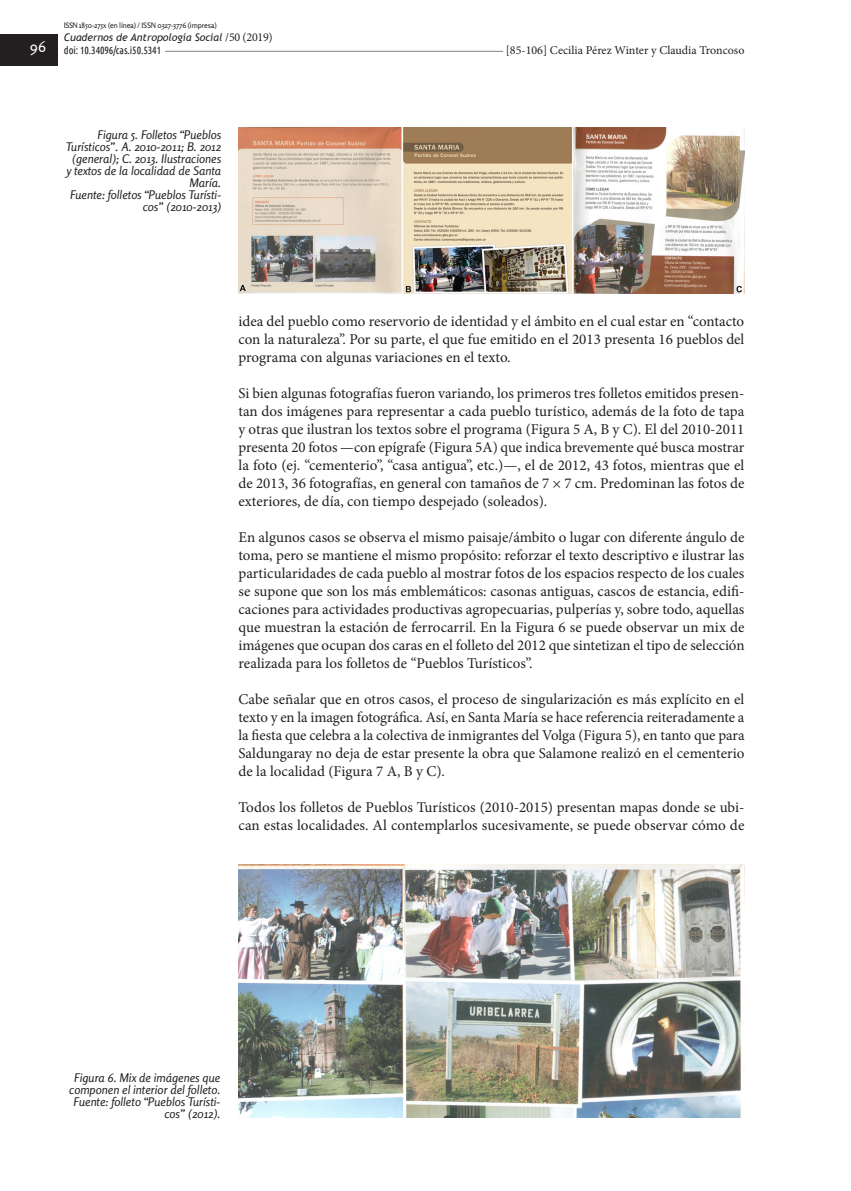
<style>
.page{position:relative;width:851px;height:1191px;background:#fff}
.page>*{position:absolute;margin:0;border:0;box-sizing:border-box;transform-origin:0 0}
.Art____Texto_princip{font:15px/18px "Minion Pro";color:#231f20;text-align:justify}
.Img____Epígrafe_infe{font:italic 12px/12px "Rosario";color:#231f20;text-align:right}
.t1{font:12px "Minion Pro";color:#231f20}
.t2{font:italic 10.5px "Trebuchet MS";color:#231f20}
.t3{font:10.5px "Ubuntu Condensed";letter-spacing:-.01em;color:#231f20}
.t4{font:7.5px "Rosario";letter-spacing:-.02em;color:#231f20}
.s1{font-family:"Minion Pro";font-style:normal;font-size:12px}
.s2{font-family:"Rosario";font-size:15px;color:#fff}
</style>
<div class="page">
<hr style="left:165px;top:51px;width:568px;height:1px;background:#808285">
<div style="left:0;top:35px;width:57px;height:31px;background:#231f20"></div>
<div style="left:503px;top:43px;width:241px;height:15px;background:#fff"></div>
<img style="left:238px;top:128px;width:506px;height:166px">
<img style="left:238px;top:864px;width:506px;height:254px">
<p class="t4" style="left:64px;top:21px;width:154px">ISSN 1850-275x (en línea) / ISSN 0327-3776 (impresa)</p>
<p class="t2" style="left:64px;top:31px;width:210px">Cuadernos de Antropología Social <span class="s1">/50 (2019)</span></p>
<p class="t3" style="left:30px;top:44px;width:133px"><span class="s2">96</span> doi: 10.34096/cas.i50.5341</p>
<p class="t1" style="left:505px;top:42px;width:240px">[85-106] Cecilia Pérez Winter y Claudia Troncoso</p>
<p class="Img____Epígrafe_infe" style="left:66px;top:129px;width:156px">Figura 5. Folletos “Pueblos<br>Turísticos”. A. 2010-2011; B. 2012 (general); C. 2013. Ilustraciones y textos de la localidad de Santa<br>María.<br>Fuente: folletos “Pueblos Turísti&shy;cos” (2010-2013)</p>
<p class="Art____Texto_princip" style="left:238px;top:312px;width:507px">idea del pueblo como reservorio de identidad y el ámbito en el cual estar en “contacto con la naturaleza”. Por su parte, el que fue emitido en el 2013 presenta 16 pueblos del programa con algunas variaciones en el texto.</p>
<p class="Art____Texto_princip" style="left:238px;top:384px;width:507px">Si bien algunas fotografías fueron variando, los primeros tres folletos emitidos presen&shy;tan dos imágenes para representar a cada pueblo turístico, además de la foto de tapa y otras que ilustran los textos sobre el programa (Figura 5 A, B y C). El del 2010-2011 presenta 20 fotos —con epígrafe (Figura 5A) que indica brevemente qué busca mostrar la foto (ej. “cementerio”, “casa antigua”, etc.)—, el de 2012, 43 fotos, mientras que el de 2013, 36 fotografías, en general con tamaños de 7 × 7 cm. Predominan las fotos de exteriores, de día, con tiempo despejado (soleados).</p>
<p class="Art____Texto_princip" style="left:238px;top:528px;width:507px">En algunos casos se observa el mismo paisaje/ámbito o lugar con diferente ángulo de toma, pero se mantiene el mismo propósito: reforzar el texto descriptivo e ilustrar las particularidades de cada pueblo al mostrar fotos de los espacios respecto de los cuales se supone que son los más emblemáticos: casonas antiguas, cascos de estancia, edifi&shy;caciones para actividades productivas agropecuarias, pulperías y, sobre todo, aquellas que muestran la estación de ferrocarril. En la Figura 6 se puede observar un mix de imágenes que ocupan dos caras en el folleto del 2012 que sintetizan el tipo de selección realizada para los folletos de “Pueblos Turísticos”.</p>
<p class="Art____Texto_princip" style="left:238px;top:690px;width:507px">Cabe señalar que en otros casos, el proceso de singularización es más explícito en el texto y en la imagen fotográfica. Así, en Santa María se hace referencia reiteradamente a la fiesta que celebra a la colectiva de inmigrantes del Volga (Figura 5), en tanto que para Saldungaray no deja de estar presente la obra que Salamone realizó en el cementerio de la localidad (Figura 7 A, B y C).</p>
<p class="Art____Texto_princip" style="left:238px;top:798px;width:507px">Todos los folletos de Pueblos Turísticos (2010-2015) presentan mapas donde se ubi&shy;can estas localidades. Al contemplarlos sucesivamente, se puede observar cómo de</p>
<p class="Img____Epígrafe_infe" style="left:69px;top:1071px;width:153px">Figura 6. Mix de imágenes que componen el interior del folleto.<br>Fuente: folleto “Pueblos Turísti&shy;cos” (2012).</p>
</div>
